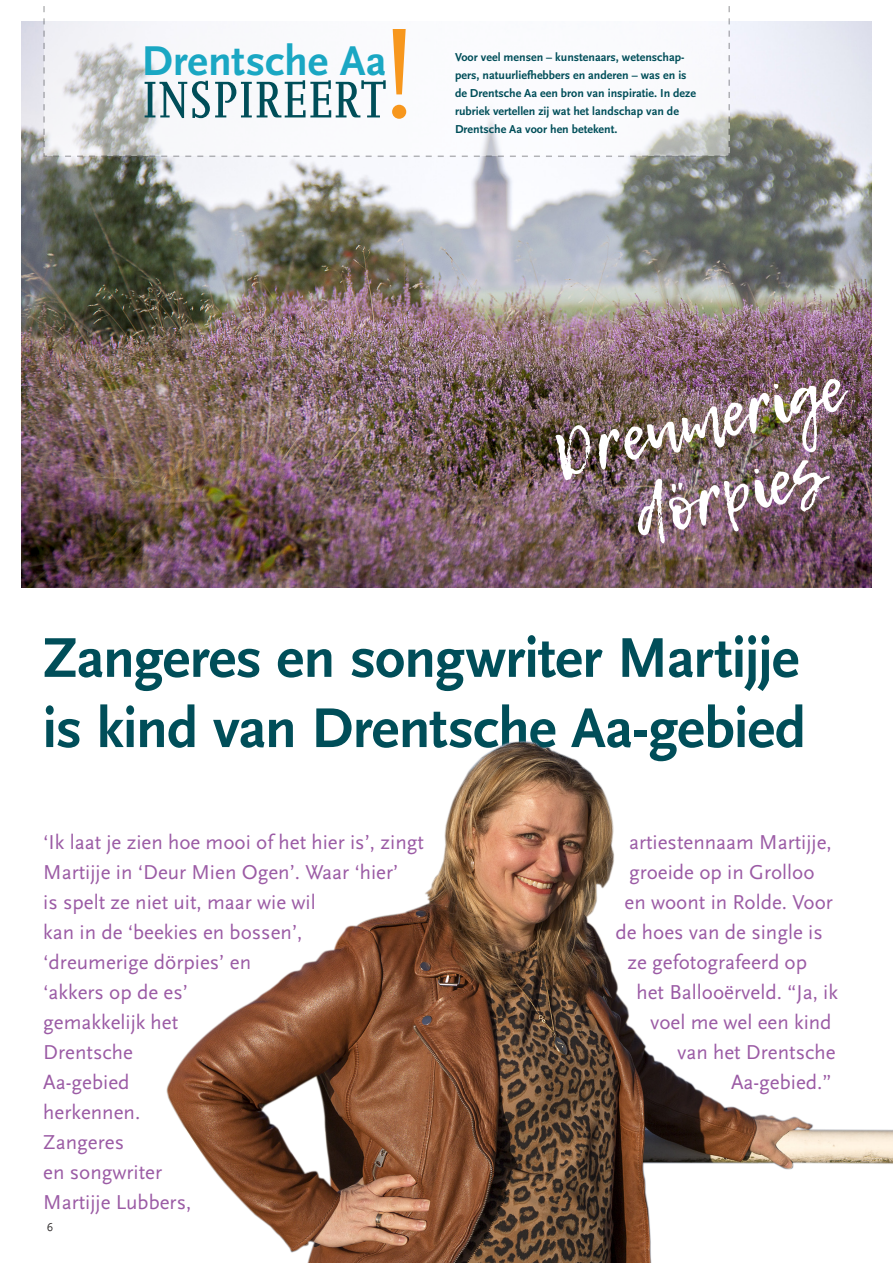
<style>
.page{position:relative;width:893px;height:1263px;background:#fff}
.page>*{position:absolute;margin:0;border:0;box-sizing:border-box;transform-origin:0 0}
.t1{font:120px "Scala Cond";color:#f7971d}
.Kop_Amazing_Kids{font:63px "Lemon Tuesday";color:#fff}
.Kop{font:700 58.5px/70.2px "Scala Sans OT";letter-spacing:-.015em;color:#004e59}
.t2{font:54px "Scala Cond";color:#004e59}
.Kop-2{font:700 43.5px "Scala Sans OT";color:#1aa7c3}
.Intro_groot{font:21px/30px "Scala Sans OT";color:#9b5ba5}
.kadertekst_plat{font:700 12px/18px "Scala Sans OT";color:#004e59}
.t3{font:12px "Scala Sans OT";color:#231f20}
</style>
<div class="page">
<img style="left:21px;top:21px;width:851px;height:567px">
<svg style="left:43px;top:6px;width:688px;height:152px"></svg>
<img style="left:166px;top:741px;width:727px;height:522px">
<p class="t1" style="left:386px;top:13px;width:27px">!</p>
<p class="Kop-2" style="left:142px;top:37px;width:246px">Drentsche Aa</p>
<p class="t2" style="left:142px;top:70px;width:246px">INSPIREERT</p>
<p class="kadertekst_plat" style="left:455px;top:48px;width:242px">Voor veel mensen – kunstenaars, wetenschap&shy;pers, natuurliefhebbers en anderen – was en is de Drentsche Aa een bron van inspiratie. In deze rubriek vertellen zij wat het landschap van de Drentsche Aa voor hen betekent.</p>
<p class="Kop_Amazing_Kids" style="left:546px;top:422px;width:297px;rotate:-14deg">Dreumerige</p>
<p class="Kop_Amazing_Kids" style="left:625px;top:483px;width:196px;rotate:-14deg">dörpies</p>
<p class="Kop" style="left:43px;top:623px;width:765px">Zangeres en songwriter Martijje is kind van Drentsche Aa-gebied</p>
<p class="Intro_groot" style="left:43px;top:828px;width:382px">‘Ik laat je zien hoe mooi of het hier is’, zingt<br>Martijje in ‘Deur Mien Ogen’. Waar ‘hier’<br>is spelt ze niet uit, maar wie wil<br>kan in de ‘beekies en bossen’,<br>‘dreumerige dörpies’ en<br>‘akkers op de es’<br>gemakkelijk het<br>Drentsche<br>Aa-gebied<br>herkennen.<br>Zangeres<br>en songwriter<br>Martijje Lubbers,</p>
<p class="t3" style="left:47px;top:1220px;width:8px">6</p>
<p class="Intro_groot" style="left:629px;top:828px;width:204px">artiestennaam Martijje,</p>
<p class="Intro_groot" style="left:629px;top:858px;width:187px">groeide op in Grolloo</p>
<p class="Intro_groot" style="left:624px;top:888px;width:210px">en woont in Rolde. Voor</p>
<p class="Intro_groot" style="left:615px;top:918px;width:209px">de hoes van de single is</p>
<p class="Intro_groot" style="left:627px;top:948px;width:181px">ze gefotografeerd op</p>
<p class="Intro_groot" style="left:636px;top:978px;width:203px">het Ballooërveld. “Ja, ik</p>
<p class="Intro_groot" style="left:650px;top:1008px;width:183px">voel me wel een kind</p>
<p class="Intro_groot" style="left:677px;top:1038px;width:160px">van het Drentsche</p>
<p class="Intro_groot" style="left:731px;top:1068px;width:102px">Aa-gebied.”</p>
</div>
